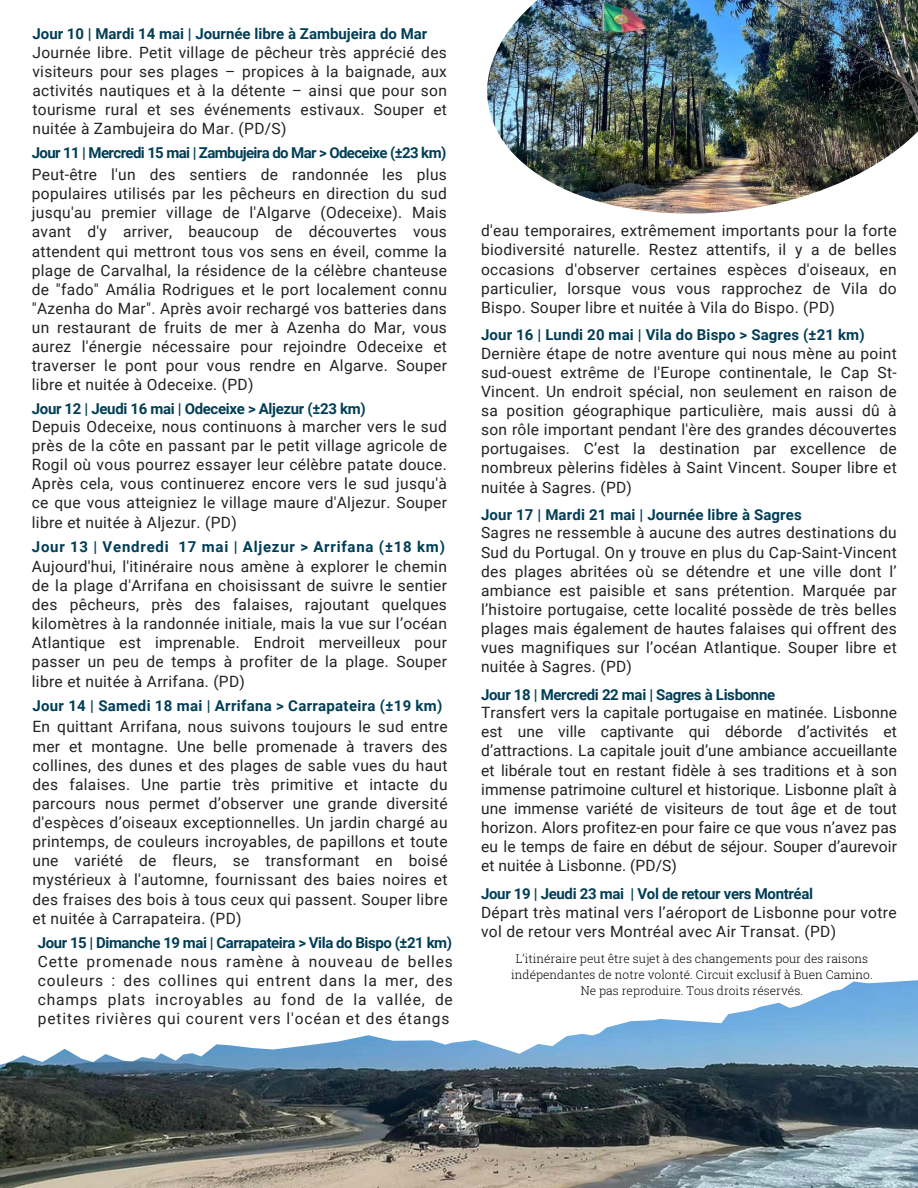
<style>
.page{position:relative;width:918px;height:1188px;background:#fff}
.page>*{position:absolute;margin:0;border:0;box-sizing:border-box;transform-origin:0 0}
.t1{font:15.6px/19.2px "Roboto";letter-spacing:.02em;color:#222;text-align:justify}
.t2{font:700 15px "Roboto";letter-spacing:-.02em;color:#003e56}
.t3{font:700 15px "Roboto";letter-spacing:.01em;color:#003e56}
.t4{font:700 15px "Roboto";letter-spacing:-.04em;color:#003e56}
.t5{font:700 15px "Roboto";letter-spacing:.02em;color:#003e56}
.t6{font:700 15px "Roboto";color:#003e56}
.t7{font:700 15px "Roboto";letter-spacing:.055em;color:#003e56}
.t8{font:300 12px/16px "Roboto Slab";color:#000;text-align:center}
</style>
<div class="page">
<img style="left:487px;top:0;width:431px;height:214px">
<img style="left:0;top:980px;width:918px;height:208px">
<p class="t6" style="left:32px;top:25px;width:396px">Jour 10 | Mardi 14 mai | Journée libre à Zambujeira do Mar</p>
<p class="t1" style="left:32px;top:43px;width:416px">Journée libre. Petit village de pêcheur très apprécié des visiteurs pour ses plages – propices à la baignade, aux activités nautiques et à la détente – ainsi que pour son tourisme rural et ses événements estivaux. Souper et nuitée à Zambujeira do Mar. (PD/S)</p>
<p class="t4" style="left:32px;top:144px;width:416px">Jour 11 | Mercredi 15 mai | Zambujeira do Mar &gt; Odeceixe (±23 km)</p>
<p class="t1" style="left:32px;top:165px;width:417px">Peut-être l'un des sentiers de randonnée les plus populaires utilisés par les pêcheurs en direction du sud jusqu'au premier village de l'Algarve (Odeceixe). Mais avant d'y arriver, beaucoup de découvertes vous attendent qui mettront tous vos sens en éveil, comme la plage de Carvalhal, la résidence de la célèbre chanteuse de "fado" Amália Rodrigues et le port localement connu "Azenha do Mar". Après avoir rechargé vos batteries dans un restaurant de fruits de mer à Azenha do Mar, vous aurez l'énergie nécessaire pour rejoindre Odeceixe et traverser le pont pour vous rendre en Algarve. Souper libre et nuitée à Odeceixe. (PD)</p>
<p class="t2" style="left:32px;top:400px;width:335px">Jour 12 | Jeudi 16 mai | Odeceixe &gt; Aljezur (±23 km)</p>
<p class="t1" style="left:32px;top:417px;width:417px">Depuis Odeceixe, nous continuons à marcher vers le sud près de la côte en passant par le petit village agricole de Rogil où vous pourrez essayer leur célèbre patate douce.<br>Après cela, vous continuerez encore vers le sud jusqu'à ce que vous atteigniez le village maure d'Aljezur. Souper libre et nuitée à Aljezur. (PD)</p>
<p class="t7" style="left:32px;top:538px;width:415px">Jour 13 | Vendredi 17 mai | Aljezur &gt; Arrifana (±18 km)</p>
<p class="t1" style="left:32px;top:557px;width:417px">Aujourd'hui, l'itinéraire nous amène à explorer le chemin de la plage d'Arrifana en choisissant de suivre le sentier des pêcheurs, près des falaises, rajoutant quelques kilomètres à la randonnée initiale, mais la vue sur l’océan Atlantique est imprenable. Endroit merveilleux pour passer un peu de temps à profiter de la plage. Souper libre et nuitée à Arrifana. (PD)</p>
<p class="t5" style="left:32px;top:697px;width:411px">Jour 14 | Samedi 18 mai | Arrifana &gt; Carrapateira (±19 km)</p>
<p class="t1" style="left:32px;top:718px;width:417px">En quittant Arrifana, nous suivons toujours le sud entre mer et montagne. Une belle promenade à travers des collines, des dunes et des plages de sable vues du haut des falaises. Une partie très primitive et intacte du parcours nous permet d’observer une grande diversité d'espèces d’oiseaux exceptionnelles. Un jardin chargé au printemps, de couleurs incroyables, de papillons et toute une variété de fleurs, se transformant en boisé mystérieux à l'automne, fournissant des baies noires et des fraises des bois à tous ceux qui passent. Souper libre et nuitée à Carrapateira. (PD)</p>
<p class="t2" style="left:38px;top:934px;width:416px">Jour 15 | Dimanche 19 mai | Carrapateira &gt; Vila do Bispo (±21 km)</p>
<p class="t1" style="left:38px;top:952px;width:417px">Cette promenade nous ramène à nouveau de belles couleurs : des collines qui entrent dans la mer, des champs plats incroyables au fond de la vallée, de petites rivières qui courent vers l'océan et des étangs</p>
<p class="t1" style="left:481px;top:221px;width:417px">d'eau temporaires, extrêmement importants pour la forte biodiversité naturelle. Restez attentifs, il y a de belles occasions d'observer certaines espèces d'oiseaux, en particulier, lorsque vous vous rapprochez de Vila do Bispo. Souper libre et nuitée à Vila do Bispo. (PD)</p>
<p class="t3" style="left:481px;top:326px;width:385px">Jour 16 | Lundi 20 mai | Vila do Bispo &gt; Sagres (±21 km)</p>
<p class="t1" style="left:481px;top:344px;width:417px">Dernière étape de notre aventure qui nous mène au point sud-ouest extrême de l'Europe continentale, le Cap St-Vincent. Un endroit spécial, non seulement en raison de sa position géographique particulière, mais aussi dû à son rôle important pendant l'ère des grandes découvertes portugaises. C’est la destination par excellence de nombreux pèlerins fidèles à Saint Vincent. Souper libre et nuitée à Sagres. (PD)</p>
<p class="t3" style="left:481px;top:506px;width:322px">Jour 17 | Mardi 21 mai | Journée libre à Sagres</p>
<p class="t1" style="left:481px;top:524px;width:417px">Sagres ne ressemble à aucune des autres destinations du Sud du Portugal. On y trouve en plus du Cap-Saint-Vincent des plages abritées où se détendre et une ville dont l’ ambiance est paisible et sans prétention. Marquée par l’histoire portugaise, cette localité possède de très belles plages mais également de hautes falaises qui offrent des vues magnifiques sur l’océan Atlantique. Souper libre et nuitée à Sagres. (PD)</p>
<p class="t2" style="left:481px;top:686px;width:296px">Jour 18 | Mercredi 22 mai | Sagres à Lisbonne</p>
<p class="t1" style="left:481px;top:703px;width:417px">Transfert vers la capitale portugaise en matinée. Lisbonne est une ville captivante qui déborde d’activités et d’attractions. La capitale jouit d’une ambiance accueillante et libérale tout en restant fidèle à ses traditions et à son immense patrimoine culturel et historique. Lisbonne plaît à une immense variété de visiteurs de tout âge et de tout horizon. Alors profitez-en pour faire ce que vous n’avez pas eu le temps de faire en début de séjour. Souper d’aurevoir et nuitée à Lisbonne. (PD/S)</p>
<p class="t2" style="left:481px;top:885px;width:333px">Jour 19 | Jeudi 23 mai | Vol de retour vers Montréal</p>
<p class="t1" style="left:481px;top:903px;width:417px">Départ très matinal vers l’aéroport de Lisbonne pour votre vol de retour vers Montréal avec Air Transat. (PD)</p>
<p class="t8" style="left:511px;top:951px;width:363px">L’itinéraire peut être sujet à des changements pour des raisons indépendantes de notre volonté. Circuit exclusif à Buen Camino.</p>
<p class="t8" style="left:581px;top:983px;width:224px">Ne pas reproduire. Tous droits réservés.</p>
</div>
